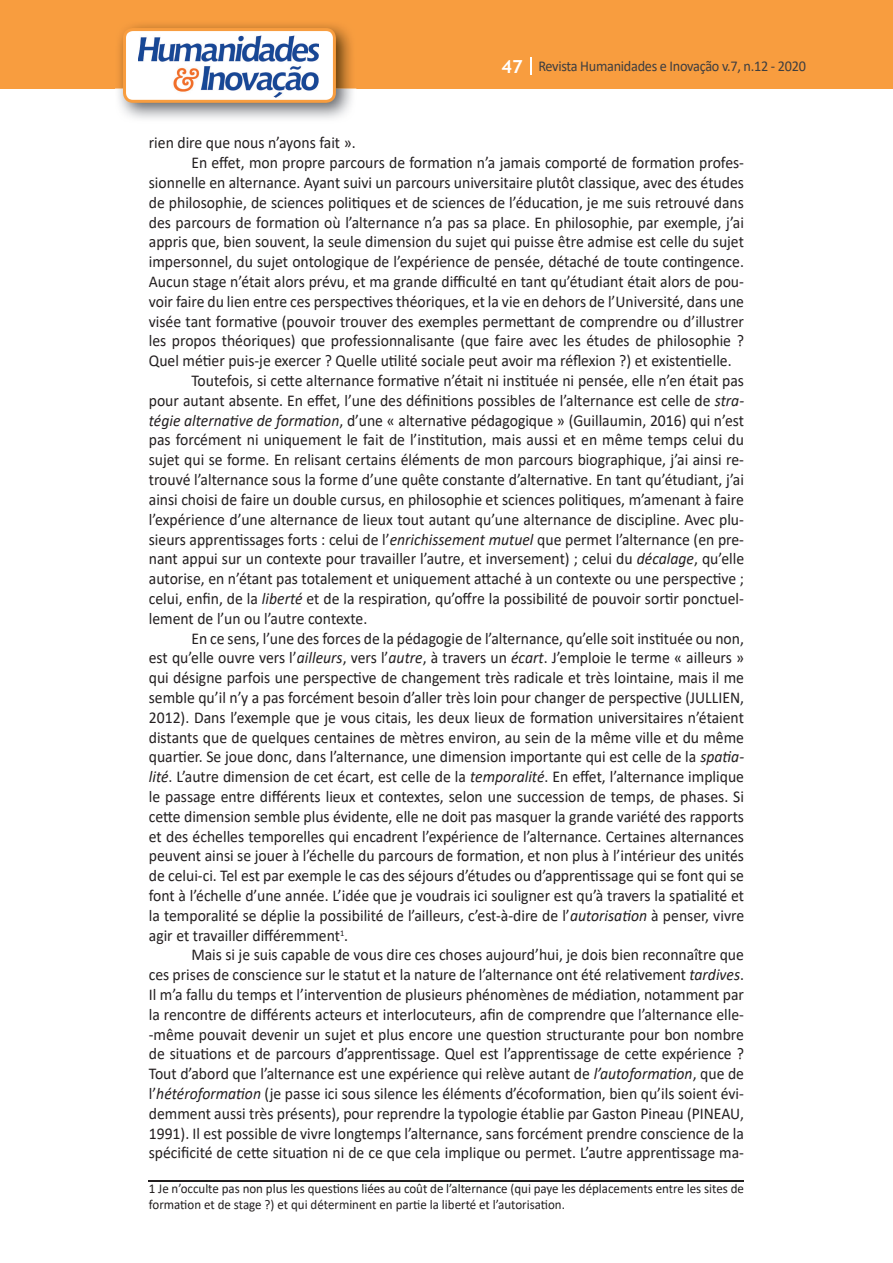
<style>
.page{position:relative;width:893px;height:1263px;background:#fff}
.page>*{position:absolute;margin:0;border:0;box-sizing:border-box;transform-origin:0 0}
.t1{font:16.5px "Calibri";color:#231f20;scale:.95 1}
.t2{font:15px "Calibri";letter-spacing:-.02em;color:#3e3e3f;scale:.95 1}
.t3{font:13.5px/16.2px "Calibri";color:#231f20;scale:.96 1}
.s1{font-family:"Trebuchet MS";font-weight:700;font-size:18px;color:#fff}
.s2{font-style:italic}
</style>
<div class="page">
<div style="left:0;top:0;width:893px;height:88px;background:#f89d3f"></div>
<svg style="left:530px;top:57px;width:2px;height:18px"></svg>
<img style="left:115px;top:24px;width:241px;height:95px">
<svg style="left:123px;top:28px;width:213px;height:75px"></svg>
<hr style="left:149px;top:1180px;width:595px;height:1px;background:#231f20">
<p class="t2" style="left:501px;top:56px;width:322px"><span class="s1">47</span> Revista Humanidades e Inovação v.7, n.12 - 2020</p>
<p class="t1" style="left:149px;top:132px;width:219px">rien dire que nous n’ayons fait ».</p>
<p class="t1" style="left:191px;top:151px;width:583px">En effet, mon propre parcours de formation n’a jamais comporté de formation profes-</p>
<p class="t1" style="left:149px;top:171px;width:628px">sionnelle en alternance. Ayant suivi un parcours universitaire plutôt classique, avec des études</p>
<p class="t1" style="left:149px;top:191px;width:628px">de philosophie, de sciences politiques et de sciences de l’éducation, je me suis retrouvé dans</p>
<p class="t1" style="left:149px;top:211px;width:628px">des parcours de formation où l’alternance n’a pas sa place. En philosophie, par exemple, j’ai</p>
<p class="t1" style="left:149px;top:231px;width:628px">appris que, bien souvent, la seule dimension du sujet qui puisse être admise est celle du sujet</p>
<p class="t1" style="left:149px;top:250px;width:628px">impersonnel, du sujet ontologique de l’expérience de pensée, détaché de toute contingence.</p>
<p class="t1" style="left:149px;top:270px;width:628px">Aucun stage n’était alors prévu, et ma grande diffi culté en tant qu’étudiant était alors de pou-</p>
<p class="t1" style="left:149px;top:290px;width:628px">voir faire du lien entre ces perspectives théoriques, et la vie en dehors de l’Université, dans une</p>
<p class="t1" style="left:149px;top:310px;width:628px">visée tant formative (pouvoir trouver des exemples permettant de comprendre ou d’illustrer</p>
<p class="t1" style="left:149px;top:330px;width:628px">les propos théoriques) que professionnalisante (que faire avec les études de philosophie ?</p>
<p class="t1" style="left:149px;top:349px;width:615px">Quel métier puis-je exercer ? Quelle utilité sociale peut avoir ma réflexion ?) et existentielle.</p>
<p class="t1" style="left:191px;top:369px;width:583px">Toutefois, si cette alternance formative n’était ni instituée ni pensée, elle n’en était pas</p>
<p class="t1" style="left:149px;top:389px;width:628px">pour autant absente. En effet, l’une des définitions possibles de l’alternance est celle de <span class="s2">stra-</span></p>
<p class="t1" style="left:149px;top:409px;width:628px"><span class="s2">tégie alternative de formation</span>, d’une « alternative pédagogique » (Guillaumin, 2016) qui n’est</p>
<p class="t1" style="left:149px;top:429px;width:628px">pas forcément ni uniquement le fait de l’institution, mais aussi et en même temps celui du</p>
<p class="t1" style="left:149px;top:448px;width:628px">sujet qui se forme. En relisant certains éléments de mon parcours biographique, j’ai ainsi re-</p>
<p class="t1" style="left:149px;top:468px;width:628px">trouvé l’alternance sous la forme d’une quête constante d’alternative. En tant qu’étudiant, j’ai</p>
<p class="t1" style="left:149px;top:488px;width:628px">ainsi choisi de faire un double cursus, en philosophie et sciences politiques, m’amenant à faire</p>
<p class="t1" style="left:149px;top:508px;width:628px">l’expérience d’une alternance de lieux tout autant qu’une alternance de discipline. Avec plu-</p>
<p class="t1" style="left:149px;top:528px;width:628px">sieurs apprentissages forts : celui de l’<span class="s2">enrichissement mutuel</span> que permet l’alternance (en pre-</p>
<p class="t1" style="left:149px;top:547px;width:628px">nant appui sur un contexte pour travailler l’autre, et inversement) ; celui du <span class="s2">décalage</span>, qu’elle</p>
<p class="t1" style="left:149px;top:567px;width:628px">autorise, en n’étant pas totalement et uniquement attaché à un contexte ou une perspective ;</p>
<p class="t1" style="left:149px;top:587px;width:628px">celui, enfin, de la <span class="s2">liberté</span> et de la respiration, qu’offre la possibilité de pouvoir sortir ponctuel-</p>
<p class="t1" style="left:149px;top:607px;width:231px">lement de l’un ou l’autre contexte.</p>
<p class="t1" style="left:191px;top:627px;width:583px">En ce sens, l’une des forces de la pédagogie de l’alternance, qu’elle soit instituée ou non,</p>
<p class="t1" style="left:149px;top:646px;width:628px">est qu’elle ouvre vers l’<span class="s2">ailleurs</span>, vers l’<span class="s2">autre</span>, à travers un <span class="s2">écart</span>. J’emploie le terme « ailleurs »</p>
<p class="t1" style="left:149px;top:666px;width:628px">qui désigne parfois une perspective de changement très radicale et très lointaine, mais il me</p>
<p class="t1" style="left:149px;top:686px;width:628px">semble qu’il n’y a pas forcément besoin d’aller très loin pour changer de perspective (JULLIEN,</p>
<p class="t1" style="left:149px;top:706px;width:628px">2012). Dans l’exemple que je vous citais, les deux lieux de formation universitaires n’étaient</p>
<p class="t1" style="left:149px;top:726px;width:628px">distants que de quelques centaines de mètres environ, au sein de la même ville et du même</p>
<p class="t1" style="left:149px;top:745px;width:628px">quartier. Se joue donc, dans l’alternance, une dimension importante qui est celle de la <span class="s2">spatia-</span></p>
<p class="t1" style="left:149px;top:765px;width:628px"><span class="s2">lité</span>. L’autre dimension de cet écart, est celle de la <span class="s2">temporalité</span>. En effet, l’alternance implique</p>
<p class="t1" style="left:149px;top:785px;width:628px">le passage entre différents lieux et contextes, selon une succession de temps, de phases. Si</p>
<p class="t1" style="left:149px;top:805px;width:628px">cette dimension semble plus évidente, elle ne doit pas masquer la grande variété des rapports</p>
<p class="t1" style="left:149px;top:825px;width:628px">et des échelles temporelles qui encadrent l’expérience de l’alternance. Certaines alternances</p>
<p class="t1" style="left:149px;top:844px;width:628px">peuvent ainsi se jouer à l’échelle du parcours de formation, et non plus à l’intérieur des unités</p>
<p class="t1" style="left:149px;top:864px;width:628px">de celui-ci. Tel est par exemple le cas des séjours d’études ou d’apprentissage qui se font qui se</p>
<p class="t1" style="left:149px;top:884px;width:628px">font à l’échelle d’une année. L’idée que je voudrais ici souligner est qu’à travers la spatialité et</p>
<p class="t1" style="left:149px;top:904px;width:628px">la temporalité se déplie la possibilité de l’ailleurs, c’est-à-dire de l’<span class="s2">autorisation</span> à penser, vivre</p>
<p class="t1" style="left:149px;top:924px;width:211px">agir et travailler différemment<sup>1</sup>.</p>
<p class="t1" style="left:191px;top:943px;width:583px">Mais si je suis capable de vous dire ces choses aujourd’hui, je dois bien reconnaître que</p>
<p class="t1" style="left:149px;top:963px;width:628px">ces prises de conscience sur le statut et la nature de l’alternance ont été relativement <span class="s2">tardives</span>.</p>
<p class="t1" style="left:149px;top:983px;width:628px">Il m’a fallu du temps et l’intervention de plusieurs phénomènes de médiation, notamment par</p>
<p class="t1" style="left:149px;top:1003px;width:628px">la rencontre de différents acteurs et interlocuteurs, afin de comprendre que l’alternance elle-</p>
<p class="t1" style="left:149px;top:1023px;width:628px">-même pouvait devenir un sujet et plus encore une question structurante pour bon nombre</p>
<p class="t1" style="left:149px;top:1042px;width:628px">de situations et de parcours d’apprentissage. Quel est l’apprentissage de cette expérience ?</p>
<p class="t1" style="left:149px;top:1062px;width:628px">Tout d’abord que l’alternance est une expérience qui relève autant de <span class="s2">l’autoformation</span>, que de</p>
<p class="t1" style="left:149px;top:1082px;width:628px">l’<span class="s2">hétéroformation</span> (je passe ici sous silence les éléments d’écoformation, bien qu’ils soient évi-</p>
<p class="t1" style="left:149px;top:1102px;width:628px">demment aussi très présents), pour reprendre la typologie établie par Gaston Pineau (PINEAU,</p>
<p class="t1" style="left:149px;top:1122px;width:628px">1991). Il est possible de vivre longtemps l’alternance, sans forcément prendre conscience de la</p>
<p class="t1" style="left:149px;top:1141px;width:628px">spécificité de cette situation ni de ce que cela implique ou permet. L’autre apprentissage ma-</p>
<p class="t3" style="left:149px;top:1180px;width:621px">1 Je n’occulte pas non plus les questions liées au coût de l’alternance (qui paye les déplacements entre les sites de formation et de stage ?) et qui déterminent en partie la liberté et l’autorisation.</p>
</div>
